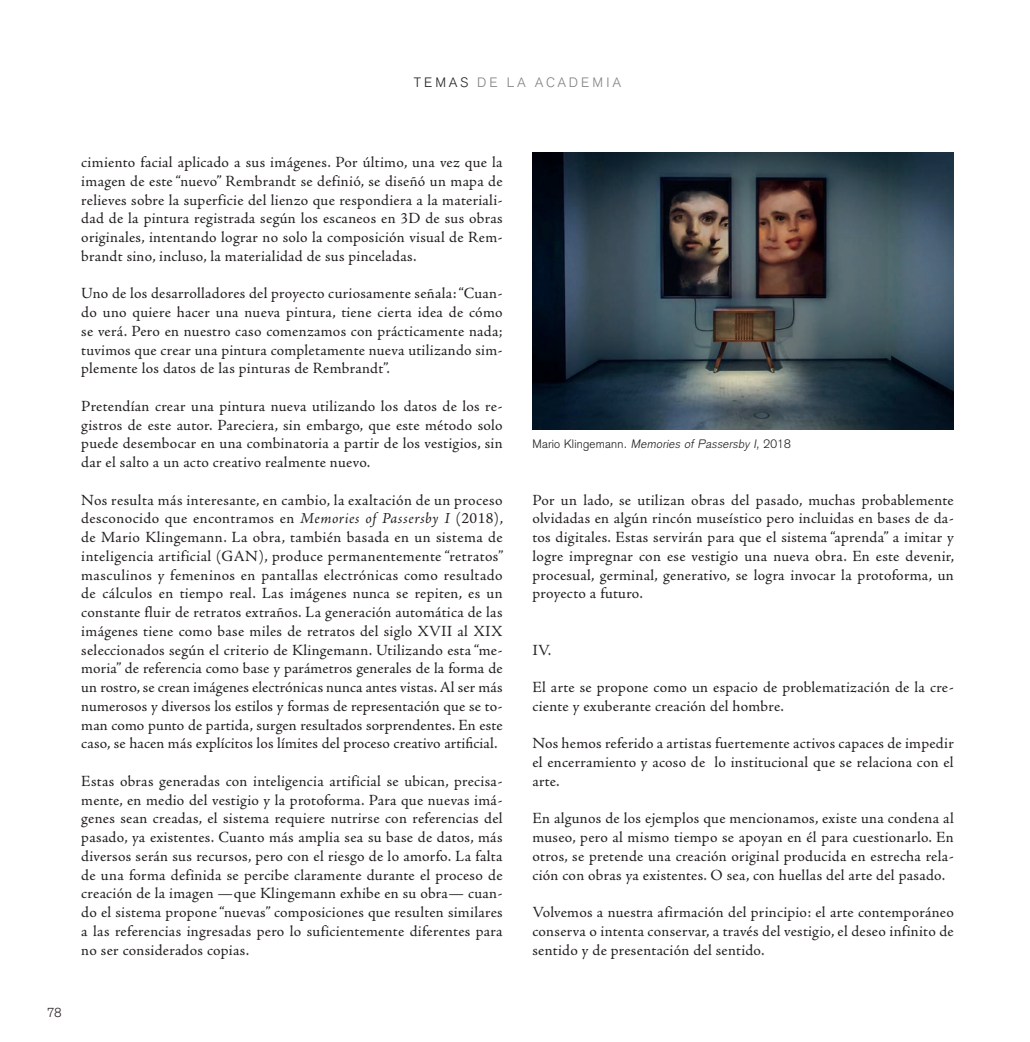
<style>
.page{position:relative;width:1030px;height:1042px;background:#fff}
.page>*{position:absolute;margin:0;border:0;box-sizing:border-box;transform-origin:0 0}
.t1{font:15.6px/18.8px "Adobe Jenson Pro";letter-spacing:.015em;color:#231f20;text-align:justify}
.t2{font:300 13.5px "Akzidenz Grotesk BE";letter-spacing:.2em;color:#808285}
.t3{font:300 12.9px "Akzidenz Grotesk BE";color:#231f20}
.t4{font:italic 300 12px "Akzidenz Grotesk";color:#231f20}
.s1{color:#231f20}
.s2{font-style:italic}
.s3{font-style:normal}
</style>
<div class="page">
<img style="left:532px;top:153px;width:421px;height:276px">
<p class="t2" style="left:414px;top:75px;width:208px"><span class="s1">TEMAS</span> DE LA ACADEMIA</p>
<p class="t3" style="left:47px;top:1005px;width:16px">78</p>
<p class="t1" style="left:81px;top:153px;width:422px">cimiento facial aplicado a sus imágenes. Por último, una vez que la imagen de este “nuevo” Rembrandt se definió, se diseñó un mapa de relieves sobre la superficie del lienzo que respondiera a la materiali&shy;dad de la pintura registrada según los escaneos en 3D de sus obras originales, intentando lograr no solo la composición visual de Rem&shy;brandt sino, incluso, la materialidad de sus pinceladas.</p>
<p class="t1" style="left:81px;top:284px;width:423px">Uno de los desarrolladores del proyecto curiosamente señala: “Cuan&shy;do uno quiere hacer una nueva pintura, tiene cierta idea de cómo se verá. Pero en nuestro caso comenzamos con prácticamente nada; tuvimos que crear una pintura completamente nueva utilizando sim&shy;plemente los datos de las pinturas de Rembrandt”.</p>
<p class="t1" style="left:81px;top:397px;width:422px">Pretendían crear una pintura nueva utilizando los datos de los re&shy;gistros de este autor. Pareciera, sin embargo, que este método solo puede desembocar en una combinatoria a partir de los vestigios, sin dar el salto a un acto creativo realmente nuevo.</p>
<p class="t1" style="left:81px;top:491px;width:423px">Nos resulta más interesante, en cambio, la exaltación de un proceso desconocido que encontramos en <span class="s2">Memories of Passersby I</span> (2018), de Mario Klingemann. La obra, también basada en un sistema de inteligencia artificial (GAN), produce permanentemente “retratos” masculinos y femeninos en pantallas electrónicas como resultado de cálculos en tiempo real. Las imágenes nunca se repiten, es un constante fluir de retratos extraños. La generación automática de las imágenes tiene como base miles de retratos del siglo XVII al XIX seleccionados según el criterio de Klingemann. Utilizando esta “me&shy;moria” de referencia como base y parámetros generales de la forma de un rostro, se crean imágenes electrónicas nunca antes vistas. Al ser más numerosos y diversos los estilos y formas de representación que se to&shy;man como punto de partida, surgen resultados sorprendentes. En este caso, se hacen más explícitos los límites del proceso creativo artificial.</p>
<p class="t1" style="left:81px;top:772px;width:422px">Estas obras generadas con inteligencia artificial se ubican, precisa&shy;mente, en medio del vestigio y la protoforma. Para que nuevas imá&shy;genes sean creadas, el sistema requiere nutrirse con referencias del pasado, ya existentes. Cuanto más amplia sea su base de datos, más diversos serán sus recursos, pero con el riesgo de lo amorfo. La falta de una forma definida se percibe claramente durante el proceso de creación de la imagen —que Klingemann exhibe en su obra— cuan&shy;do el sistema propone “nuevas” composiciones que resulten similares a las referencias ingresadas pero lo suficientemente diferentes para no ser considerados copias.</p>
<p class="t4" style="left:532px;top:437px;width:260px"><span class="s3">Mario Klingemann.</span> Memories of Passersby I, <span class="s3">2018</span></p>
<p class="t1" style="left:532px;top:491px;width:423px">Por un lado, se utilizan obras del pasado, muchas probablemente olvidadas en algún rincón museístico pero incluidas en bases de da&shy;tos digitales. Estas servirán para que el sistema “aprenda” a imitar y logre impregnar con ese vestigio una nueva obra. En este devenir, procesual, germinal, generativo, se logra invocar la protoforma, un proyecto a futuro.</p>
<p class="t1" style="left:532px;top:641px;width:20px">IV.</p>
<p class="t1" style="left:532px;top:678px;width:422px">El arte se propone como un espacio de problematización de la cre&shy;ciente y exuberante creación del hombre.</p>
<p class="t1" style="left:532px;top:734px;width:422px">Nos hemos referido a artistas fuertemente activos capaces de impedir el encerramiento y acoso de lo institucional que se relaciona con el arte.</p>
<p class="t1" style="left:532px;top:809px;width:422px">En algunos de los ejemplos que mencionamos, existe una condena al museo, pero al mismo tiempo se apoyan en él para cuestionarlo. En otros, se pretende una creación original producida en estrecha rela&shy;ción con obras ya existentes. O sea, con huellas del arte del pasado.</p>
<p class="t1" style="left:532px;top:903px;width:422px">Volvemos a nuestra afirmación del principio: el arte contemporáneo conserva o intenta conservar, a través del vestigio, el deseo infinito de sentido y de presentación del sentido.</p>
</div>
